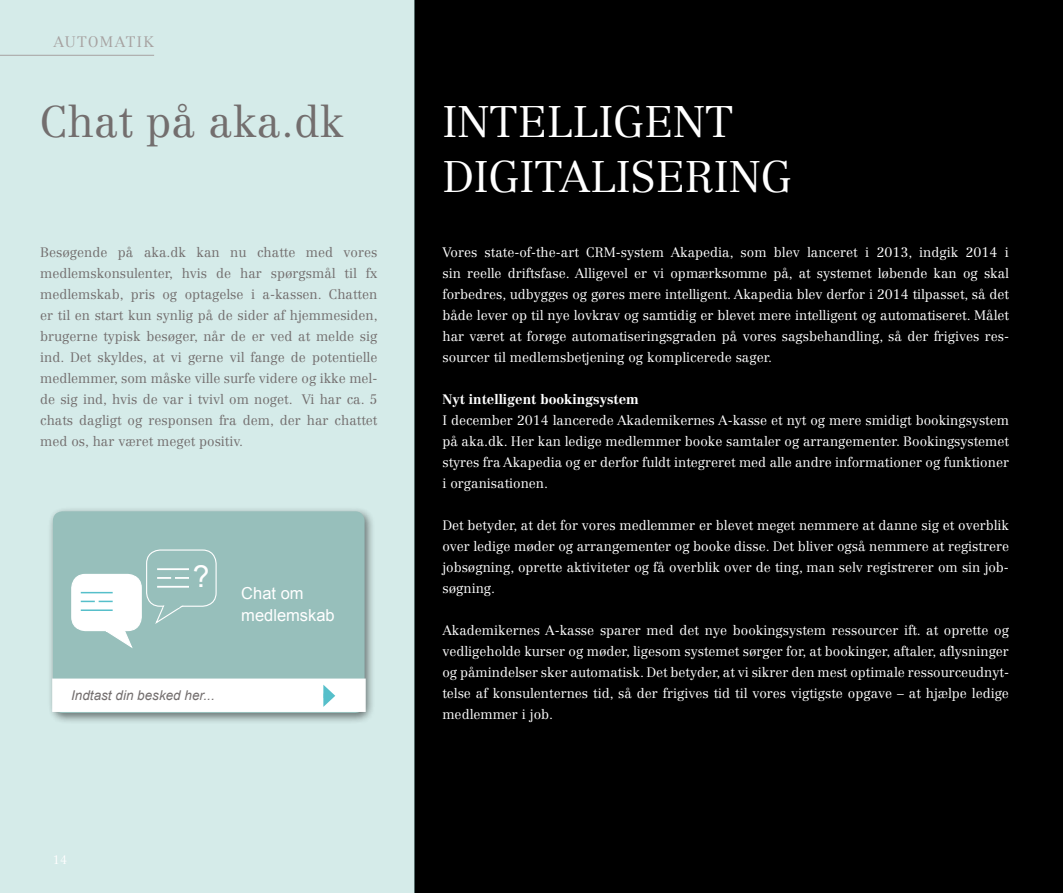
<style>
.page{position:relative;width:1063px;height:893px;background:#fff}
.page>*{position:absolute;margin:0;border:0;box-sizing:border-box;transform-origin:0 0}
.t1{font:300 43.5px/55.5px "Centennial LT Std";color:#fff}
.t2{font:300 43.5px "Centennial LT Std";color:#736e6e}
.t3{font:16.5px/22.5px "Arial";color:#fff}
.t4{font:300 15px "Centennial LT Std";letter-spacing:.1em;color:#a7a2a1}
.t5{font:300 13.5px/21px "Centennial LT Std";color:#fff;text-align:justify}
.t6{font:300 13.5px/21px "Centennial LT Std";color:#736e6e;text-align:justify}
.t7{font:700 13.5px "Centennial LT Std";color:#fff}
.t8{font:italic 13.5px "Arial";color:#736e6e}
.t9{font:300 12px "Centennial LT Std";color:#fff}
</style>
<div class="page">
<div style="left:415px;top:0;width:647px;height:893px;background:#000"></div>
<div style="left:0;top:0;width:415px;height:893px;background:#d5ebe9"></div>
<hr style="left:0;top:55px;width:154px;height:1px;background:#a7a2a1">
<div style="left:48px;top:506px;width:328px;height:218px;background:#000;opacity:.5"></div>
<div style="left:53px;top:511px;width:312px;height:202px;background:#97bfbb;border-radius:9px"></div>
<div style="left:52px;top:679px;width:314px;height:33px;background:#fff"></div>
<div style="left:72px;top:574px;width:69px;height:57px;background:#fff;border-radius:14px"></div>
<div style="left:71px;top:574px;width:71px;height:57px;border:1px solid #fff;border-radius:14px"></div>
<svg style="left:102px;top:628px;width:31px;height:20px"></svg>
<div style="left:146px;top:549px;width:71px;height:58px;border:1px solid #fff;border-radius:14px"></div>
<svg style="left:155px;top:604px;width:31px;height:20px"></svg>
<hr style="left:157px;top:568px;width:32px;height:2px;background:#fff">
<hr style="left:81px;top:592px;width:32px;height:1px;background:#56bfca">
<hr style="left:157px;top:586px;width:32px;height:2px;background:#fff">
<hr style="left:81px;top:609px;width:32px;height:2px;background:#56bfca">
<svg style="left:157px;top:577px;width:32px;height:2px"></svg>
<svg style="left:81px;top:601px;width:32px;height:1px"></svg>
<svg style="left:323px;top:685px;width:12px;height:22px"></svg>
<p class="t4" style="left:54px;top:33px;width:102px">AUTOMATIK</p>
<h1 class="t2" style="left:40px;top:95px;width:305px">Chat på aka.dk</h1>
<p class="t6" style="left:40px;top:241px;width:339px">Besøgende på aka.dk kan nu chatte med vores medlemskonsulenter, hvis de har spørgsmål til fx medlemskab, pris og optagelse i a-kassen. Chatten er til en start kun synlig på de sider af hjemmesiden, brugerne typisk besøger, når de er ved at melde sig ind. Det skyldes, at vi gerne vil fange de potentielle medlemmer, som måske ville surfe videre og ikke mel&shy;de sig ind, hvis de var i tvivl om noget. Vi har ca. 5 chats dagligt og responsen fra dem, der har chattet med os, har været meget positiv.</p>
<p class="t3" style="left:241px;top:582px;width:95px;text-indent:-48px"><sup>?</sup> Chat om medlemskab</p>
<p class="t8" style="left:71px;top:688px;width:145px">Indtast din besked her...</p>
<p class="t9" style="left:53px;top:852px;width:16px">14</p>
<h1 class="t1" style="left:442px;top:94px;width:351px">INTELLIGENT<br>DIGITALISERING</h1>
<p class="t5" style="left:442px;top:241px;width:568px">Vores state-of-the-art CRM-system Akapedia, som blev lanceret i 2013, indgik 2014 i sin reelle driftsfase. Alligevel er vi opmærksomme på, at systemet løbende kan og skal forbedres, udbygges og gøres mere intelligent. Akapedia blev derfor i 2014 tilpasset, så det både lever op til nye lovkrav og samtidig er blevet mere intelligent og automatiseret. Målet har været at forøge automatiseringsgraden på vores sagsbehandling, så der frigives res&shy;sourcer til medlemsbetjening og komplicerede sager.</p>
<p class="t7" style="left:442px;top:391px;width:198px">Nyt intelligent bookingsystem</p>
<p class="t5" style="left:442px;top:410px;width:568px">I december 2014 lancerede Akademikernes A-kasse et nyt og mere smidigt bookingsystem på aka.dk. Her kan ledige medlemmer booke samtaler og arrangementer. Bookingsystemet styres fra Akapedia og er derfor fuldt integreret med alle andre informationer og funktioner i organisationen.</p>
<p class="t5" style="left:442px;top:515px;width:568px">Det betyder, at det for vores medlemmer er blevet meget nemmere at danne sig et overblik over ledige møder og arrangementer og booke disse. Det bliver også nemmere at registrere jobsøgning, oprette aktiviteter og få overblik over de ting, man selv registrerer om sin job&shy;søgning.</p>
<p class="t5" style="left:442px;top:620px;width:568px">Akademikernes A-kasse sparer med det nye bookingsystem ressourcer ift. at oprette og vedligeholde kurser og møder, ligesom systemet sørger for, at bookinger, aftaler, aflysninger og påmindelser sker automatisk. Det betyder, at vi sikrer den mest optimale ressourceudnyt&shy;telse af konsulenternes tid, så der frigives tid til vores vigtigste opgave – at hjælpe ledige medlemmer i job.</p>
</div>
